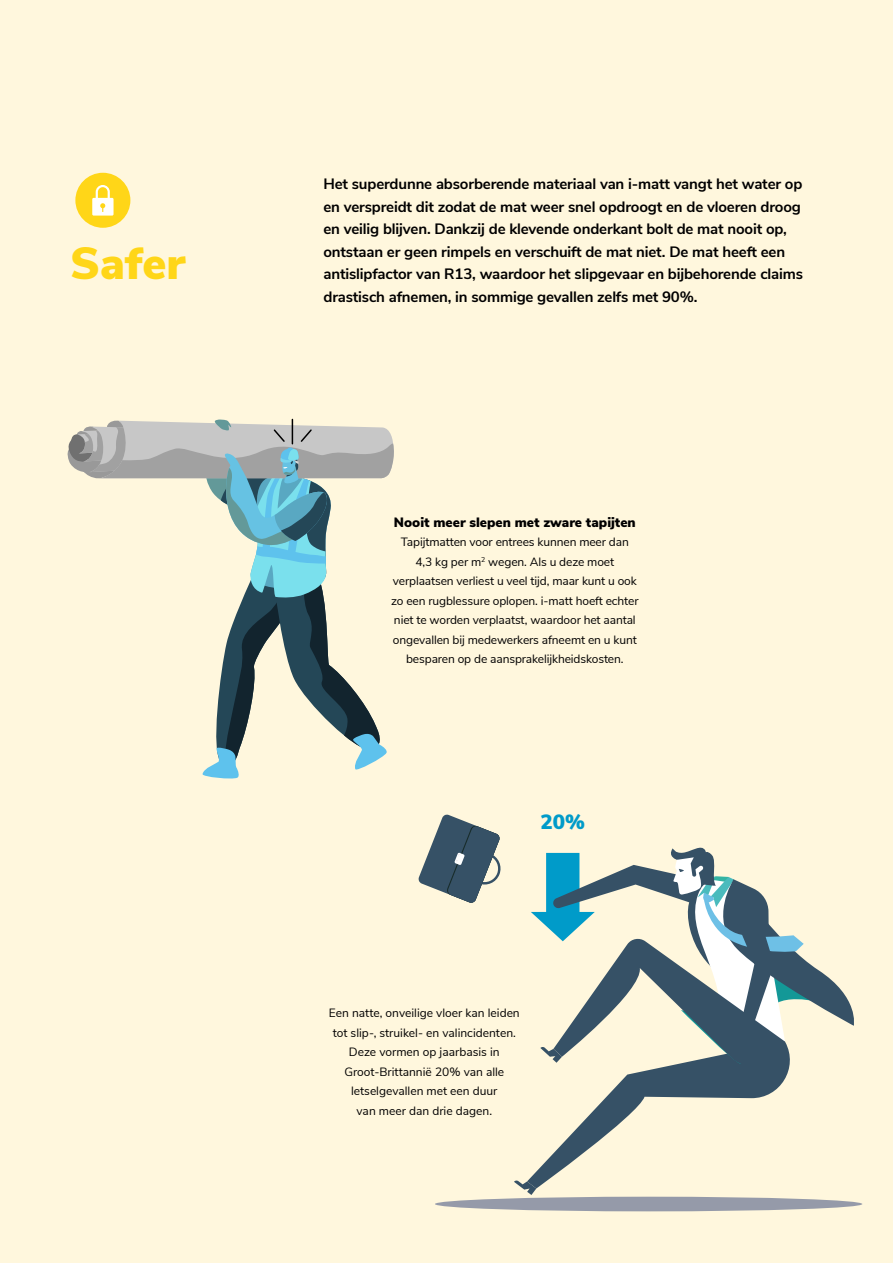
<style>
.page{position:relative;width:893px;height:1263px;background:#fff7dd}
.page>*{position:absolute;margin:0;border:0;box-sizing:border-box;transform-origin:0 0}
.t1{font:900 45px "Nunito Sans";color:#ffd618}
.t2{font:900 20.55px "Nunito Sans";color:#009bc9}
.t3{font:700 15px/22.5px "Nunito Sans";letter-spacing:-.01em;color:#000}
.t4{font:900 13.5px "Nunito Sans";color:#000}
.t5{font:12px/19.5px "Nunito Sans";letter-spacing:-.01em;color:#000;text-align:center}
</style>
<div class="page">
<div style="left:75px;top:173px;width:55px;height:55px;background:#ffd618;border-radius:50%"></div>
<svg style="left:92px;top:185px;width:22px;height:31px"></svg>
<div style="left:435px;top:1197px;width:427px;height:14px;background:#959aa9;border-radius:50%"></div>
<svg style="left:514px;top:847px;width:340px;height:348px"></svg>
<svg style="left:418px;top:814px;width:83px;height:89px"></svg>
<svg style="left:67px;top:419px;width:327px;height:360px"></svg>
<h1 class="t1" style="left:70px;top:230px;width:117px">Safer</h1>
<p class="t3" style="left:323px;top:172px;width:481px">Het superdunne absorberende materiaal van i-matt vangt het water op en verspreidt dit zodat de mat weer snel opdroogt en de vloeren droog en veilig blijven. Dankzij de klevende onderkant bolt de mat nooit op, ontstaan er geen rimpels en verschuift de mat niet. De mat heeft een antislipfactor van R13, waardoor het slipgevaar en bijbehorende claims drastisch afnemen, in sommige gevallen zelfs met 90%.</p>
<p class="t4" style="left:394px;top:512px;width:243px">Nooit meer slepen met zware tapijten</p>
<p class="t5" style="left:391px;top:531px;width:249px">Tapijtmatten voor entrees kunnen meer dan 4,3 kg per m<sup>2</sup> wegen. Als u deze moet verplaatsen verliest u veel tijd, maar kunt u ook zo een rugblessure oplopen. i-matt hoeft echter niet te worden verplaatst, waardoor het aantal ongevallen bij medewerkers afneemt en u kunt besparen op de aansprakelijkheidskosten.</p>
<h2 class="t2" style="left:540px;top:806px;width:46px">20%</h2>
<p class="t5" style="left:329px;top:1002px;width:192px">Een natte, onveilige vloer kan leiden tot slip-, struikel- en valincidenten.<br>Deze vormen op jaarbasis in<br>Groot‑Brittannië 20% van alle letselgevallen met een duur<br>van meer dan drie dagen.</p>
</div>
